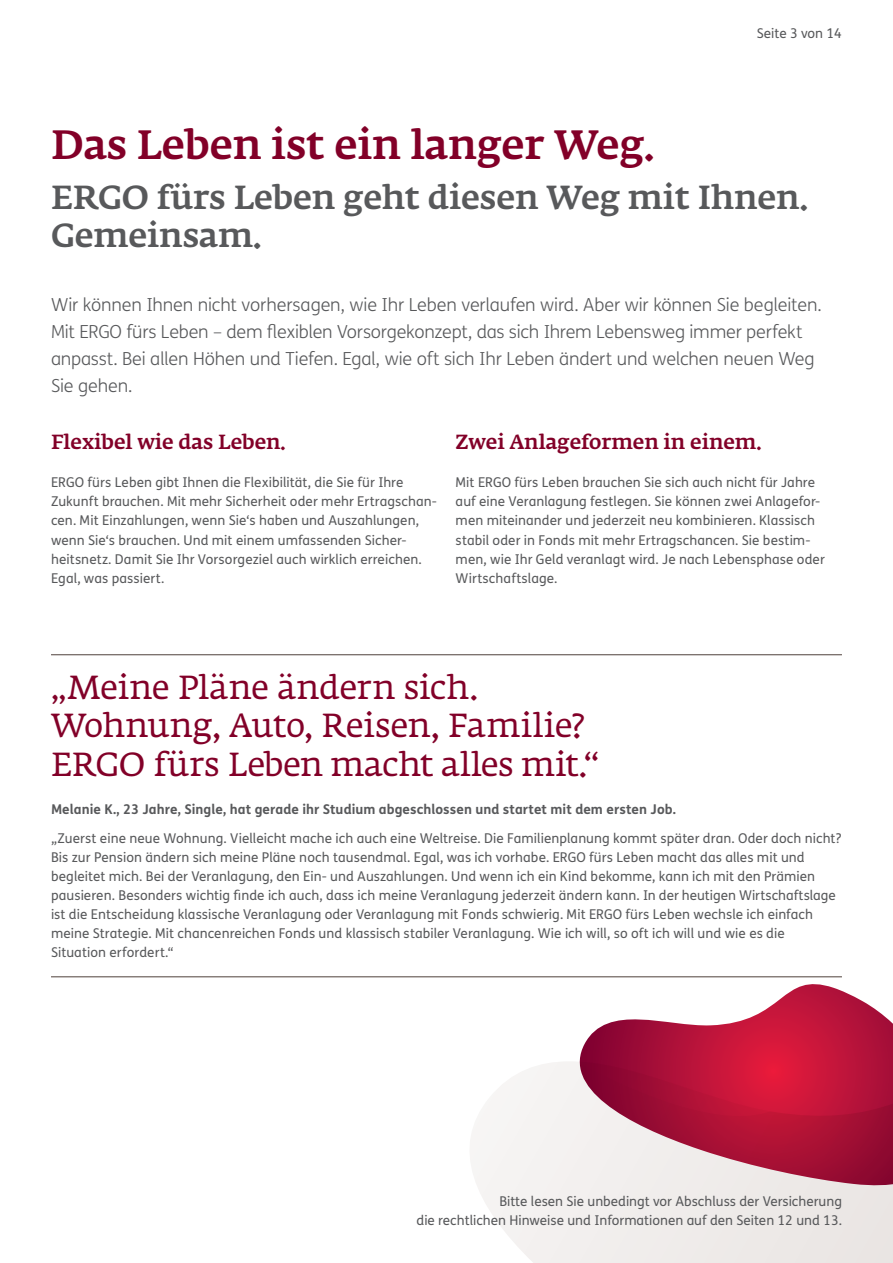
<style>
.page{position:relative;width:893px;height:1263px;background:#fff}
.page>*{position:absolute;margin:0;border:0;box-sizing:border-box;transform-origin:0 0}
.t1{font:500 40.5px "Fedra Serif A Pro";color:#820028}
.t2{font:33px/38.2px "Fedra Serif A Pro";letter-spacing:-.005em;color:#820028}
.t3{font:500 33px/38.2px "Fedra Serif A Pro";color:#58595b}
.t4{font:500 20.25px "Fedra Serif A Pro";color:#820028}
.t5{font:300 18px/27px "FS Me";letter-spacing:-.01em;color:#58595b}
.t6{font:13.5px/19.2px "FS Me";letter-spacing:.005em;color:#58595b}
.t7{font:700 13.5px "FS Me";letter-spacing:.005em;color:#58595b}
</style>
<div class="page">
<svg style="left:476px;top:1183px;width:417px;height:80px"></svg>
<svg style="left:462px;top:977px;width:100px;height:206px"></svg>
<svg style="left:562px;top:977px;width:331px;height:224px"></svg>
<hr style="left:51px;top:654px;width:791px;height:1px;background:#625651">
<hr style="left:51px;top:976px;width:791px;height:1px;background:#625651">
<p class="t6" style="left:757px;top:24px;width:87px">Seite 3 von 14</p>
<h1 class="t1" style="left:51px;top:121px;width:605px">Das Leben ist ein langer Weg.</h1>
<h2 class="t3" style="left:51px;top:178px;width:758px">ERGO fürs Leben geht diesen Weg mit Ihnen.<br>Gemeinsam.</h2>
<p class="t5" style="left:51px;top:291px;width:772px">Wir können Ihnen nicht vorhersagen, wie Ihr Leben verlaufen wird. Aber wir können Sie begleiten.<br>Mit ERGO fürs Leben – dem flexiblen Vorsorgekonzept, das sich Ihrem Lebensweg immer perfekt anpasst. Bei allen Höhen und Tiefen. Egal, wie oft sich Ihr Leben ändert und welchen neuen Weg Sie gehen.</p>
<h3 class="t4" style="left:51px;top:430px;width:236px">Flexibel wie das Leben.</h3>
<p class="t6" style="left:51px;top:473px;width:388px">ERGO fürs Leben gibt Ihnen die Flexibilität, die Sie für Ihre Zukunft brauchen. Mit mehr Sicherheit oder mehr Ertragschan&shy;cen. Mit Einzahlungen, wenn Sie‘s haben und Auszahlungen, wenn Sie‘s brauchen. Und mit einem umfassenden Sicher&shy;heitsnetz. Damit Sie Ihr Vorsorgeziel auch wirklich erreichen.<br>Egal, was passiert.</p>
<h3 class="t4" style="left:456px;top:430px;width:307px">Zwei Anlageformen in einem.</h3>
<p class="t6" style="left:456px;top:473px;width:371px">Mit ERGO fürs Leben brauchen Sie sich auch nicht für Jahre auf eine Veranlagung festlegen. Sie können zwei Anlagefor&shy;men miteinander und jederzeit neu kombinieren. Klassisch stabil oder in Fonds mit mehr Ertragschancen. Sie bestim&shy;men, wie Ihr Geld veranlagt wird. Je nach Lebensphase oder Wirtschaftslage.</p>
<h2 class="t2" style="left:51px;top:668px;width:549px">„Meine Pläne ändern sich.<br>Wohnung, Auto, Reisen, Familie?<br>ERGO fürs Leben macht alles mit.“</h2>
<p class="t7" style="left:51px;top:799px;width:626px">Melanie K., 23 Jahre, Single, hat gerade ihr Studium abgeschlossen und startet mit dem ersten Job.</p>
<p class="t6" style="left:51px;top:828px;width:792px">„Zuerst eine neue Wohnung. Vielleicht mache ich auch eine Weltreise. Die Familienplanung kommt später dran. Oder doch nicht?<br>Bis zur Pension ändern sich meine Pläne noch tausendmal. Egal, was ich vorhabe. ERGO fürs Leben macht das alles mit und begleitet mich. Bei der Veranlagung, den Ein- und Auszahlungen. Und wenn ich ein Kind bekomme, kann ich mit den Prämien pausieren. Besonders wichtig finde ich auch, dass ich meine Veranlagung jederzeit ändern kann. In der heutigen Wirtschaftslage ist die Entscheidung klassische Veranlagung oder Veranlagung mit Fonds schwierig. Mit ERGO fürs Leben wechsle ich einfach meine Strategie. Mit chancenreichen Fonds und klassisch stabiler Veranlagung. Wie ich will, so oft ich will und wie es die Situation erfordert.“</p>
<p class="t6" style="left:416px;top:1191px;width:427px;text-align:right">Bitte lesen Sie unbedingt vor Abschluss der Versicherung<br>die rechtlichen Hinweise und Informationen auf den Seiten 12 und 13.</p>
</div>
